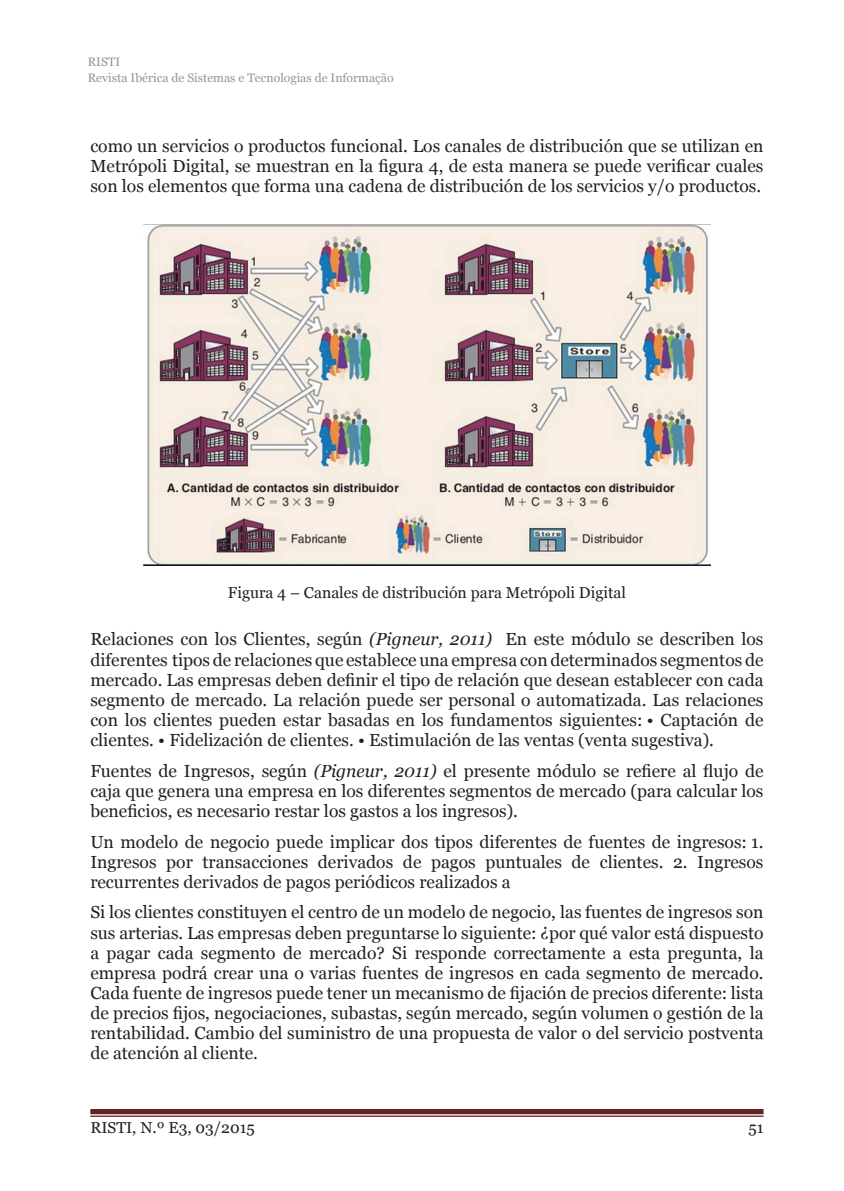
<style>
.page{position:relative;width:844px;height:1191px;background:#fff}
.page>*{position:absolute;margin:0;border:0;box-sizing:border-box;transform-origin:0 0}
.txt{font:17.5px/20.1px "Georgia";color:#231f20;text-align:justify}
.legned{font:15.75px "Georgia";color:#231f20}
.t1{font:12.25px/16.1px "Georgia";color:#939598}
.s1{font-style:italic}
</style>
<div class="page">
<div style="left:90px;top:1109px;width:673px;height:5px;background:#622322"></div>
<hr style="left:90px;top:1115px;width:673px;height:1px;background:#622322">
<img style="left:144px;top:224px;width:566px;height:341px">
<p class="t1" style="left:88px;top:54px;width:307px">RISTI<br>Revista Ibérica de Sistemas e Tecnologias de Informação</p>
<p class="txt" style="left:90px;top:136px;width:674px">como un servicios o productos funcional. Los canales de distribución que se utilizan en Metrópoli Digital, se muestran en la figura 4, de esta manera se puede verificar cuales son los elementos que forma una cadena de distribución de los servicios y/o productos.</p>
<p class="legned" style="left:228px;top:583px;width:399px">Figura 4 – Canales de distribución para Metrópoli Digital</p>
<p class="txt" style="left:90px;top:629px;width:674px">Relaciones con los Clientes, según <span class="s1">(Pigneur, 2011)</span> En este módulo se describen los diferentes tipos de relaciones que establece una empresa con determinados segmentos de mercado. Las empresas deben definir el tipo de relación que desean establecer con cada segmento de mercado. La relación puede ser personal o automatizada. Las relaciones con los clientes pueden estar basadas en los fundamentos siguientes: • Captación de clientes. • Fidelización de clientes. • Estimulación de las ventas (venta sugestiva).</p>
<p class="txt" style="left:90px;top:761px;width:674px">Fuentes de Ingresos, según <span class="s1">(Pigneur, 2011)</span> el presente módulo se refiere al flujo de caja que genera una empresa en los diferentes segmentos de mercado (para calcular los beneficios, es necesario restar los gastos a los ingresos).</p>
<p class="txt" style="left:90px;top:832px;width:674px">Un modelo de negocio puede implicar dos tipos diferentes de fuentes de ingresos: 1.<br>Ingresos por transacciones derivados de pagos puntuales de clientes. 2. Ingresos recurrentes derivados de pagos periódicos realizados a</p>
<p class="txt" style="left:90px;top:902px;width:674px">Si los clientes constituyen el centro de un modelo de negocio, las fuentes de ingresos son sus arterias. Las empresas deben preguntarse lo siguiente: ¿por qué valor está dispuesto a pagar cada segmento de mercado? Si responde correctamente a esta pregunta, la empresa podrá crear una o varias fuentes de ingresos en cada segmento de mercado.<br>Cada fuente de ingresos puede tener un mecanismo de fijación de precios diferente: lista de precios fijos, negociaciones, subastas, según mercado, según volumen o gestión de la rentabilidad. Cambio del suministro de una propuesta de valor o del servicio postventa de atención al cliente.</p>
<p class="legned" style="left:90px;top:1117px;width:166px">RISTI, N.º E3, 03/2015</p>
<p class="legned" style="left:748px;top:1118px;width:17px">51</p>
</div>
